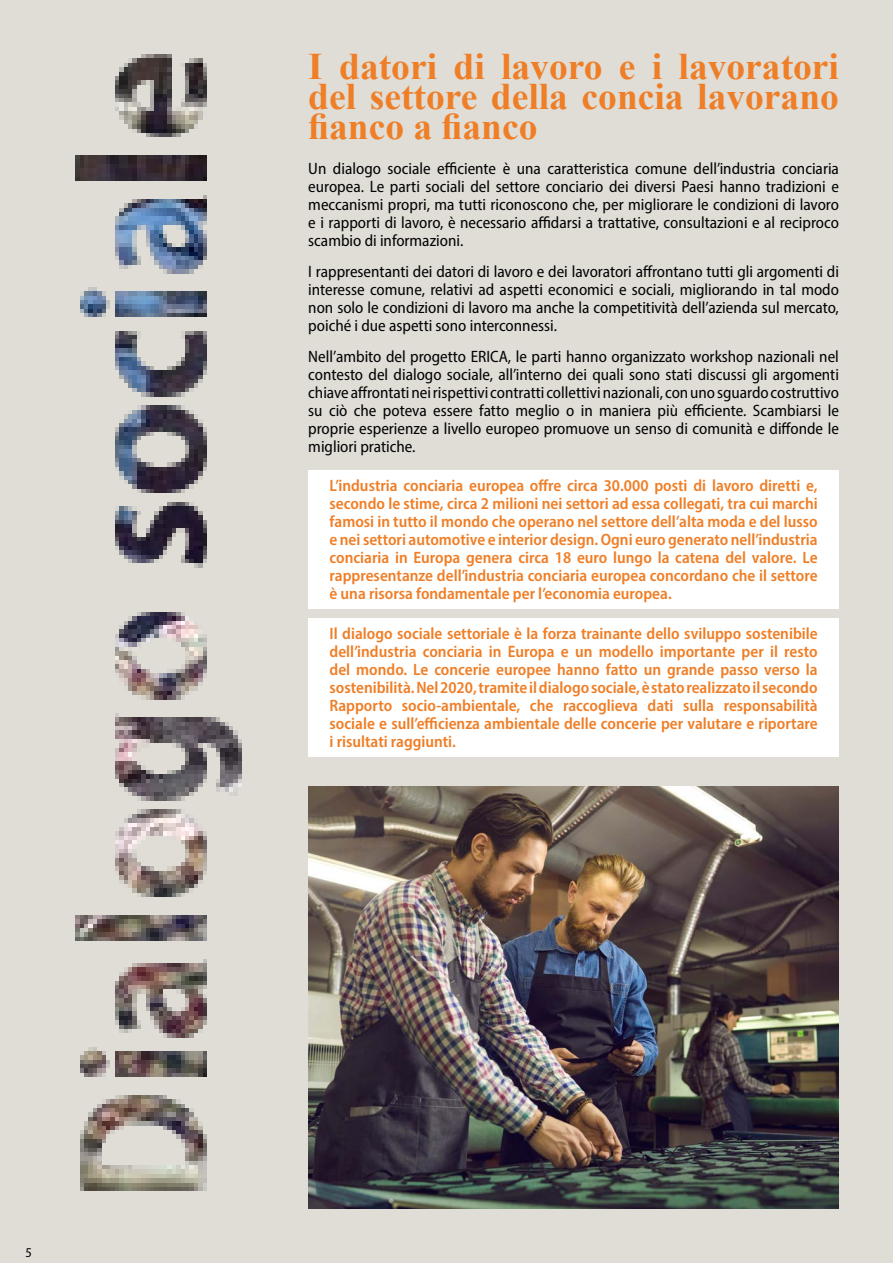
<style>
.page{position:relative;width:893px;height:1263px;background:#dfddd6}
.page>*{position:absolute;margin:0;border:0;box-sizing:border-box;transform-origin:0 0}
.t1{font:700 37.5px/30px "Times New Roman";color:#ef7e26;text-align:justify}
.t2{font:semi-condensed 16.5px/18px "Myriad Pro";color:#020203;text-align:justify}
.t3{font:600 semi-condensed 16.5px/18px "Myriad Pro";color:#ef7e26;text-align:justify}
.t4{font:semi-condensed 13.5px "Myriad Pro";color:#000}
</style>
<div class="page">
<img style="left:308px;top:787px;width:531px;height:422px">
<div style="left:308px;top:618px;width:531px;height:138px;background:#fff"></div>
<div style="left:308px;top:470px;width:531px;height:139px;background:#fff"></div>
<img style="left:75px;top:54px;width:167px;height:1137px">
<p class="t4" style="left:25px;top:1244px;width:8px">5</p>
<h1 class="t1" style="left:308px;top:51px;width:532px">I datori di lavoro e i lavoratori del settore della concia lavorano fianco a fianco</h1>
<p class="t2" style="left:308px;top:160px;width:532px">Un dialogo sociale efficiente è una caratteristica comune dell’industria conciaria europea. Le parti sociali del settore conciario dei diversi Paesi hanno tradizioni e meccanismi propri, ma tutti riconoscono che, per migliorare le condizioni di lavoro e i rapporti di lavoro, è necessario affidarsi a trattative, consultazioni e al reciproco scambio di informazioni.</p>
<p class="t2" style="left:308px;top:262px;width:532px">I rappresentanti dei datori di lavoro e dei lavoratori affrontano tutti gli argomenti di interesse comune, relativi ad aspetti economici e sociali, migliorando in tal modo non solo le condizioni di lavoro ma anche la competitività dell’azienda sul mercato, poiché i due aspetti sono interconnessi.</p>
<p class="t2" style="left:308px;top:347px;width:532px">Nell’ambito del progetto ERICA, le parti hanno organizzato workshop nazionali nel contesto del dialogo sociale, all’interno dei quali sono stati discussi gli argomenti chiave affrontati nei rispettivi contratti collettivi nazionali, con uno sguardo costruttivo su ciò che poteva essere fatto meglio o in maniera più efficiente. Scambiarsi le proprie esperienze a livello europeo promuove un senso di comunità e diffonde le migliori pratiche.</p>
<p class="t3" style="left:330px;top:476px;width:490px">L’industria conciaria europea offre circa 30.000 posti di lavoro diretti e, secondo le stime, circa 2 milioni nei settori ad essa collegati, tra cui marchi famosi in tutto il mondo che operano nel settore dell’alta moda e del lusso e nei settori automotive e interior design. Ogni euro generato nell’industria conciaria in Europa genera circa 18 euro lungo la catena del valore. Le rappresentanze dell’industria conciaria europea concordano che il settore è una risorsa fondamentale per l’economia europea.</p>
<p class="t3" style="left:330px;top:624px;width:490px">Il dialogo sociale settoriale è la forza trainante dello sviluppo sostenibile dell’industria conciaria in Europa e un modello importante per il resto del mondo. Le concerie europee hanno fatto un grande passo verso la sostenibilità. Nel 2020, tramite il dialogo sociale, è stato realizzato il secondo Rapporto socio-ambientale, che raccoglieva dati sulla responsabilità sociale e sull’efficienza ambientale delle concerie per valutare e riportare i risultati raggiunti.</p>
</div>
